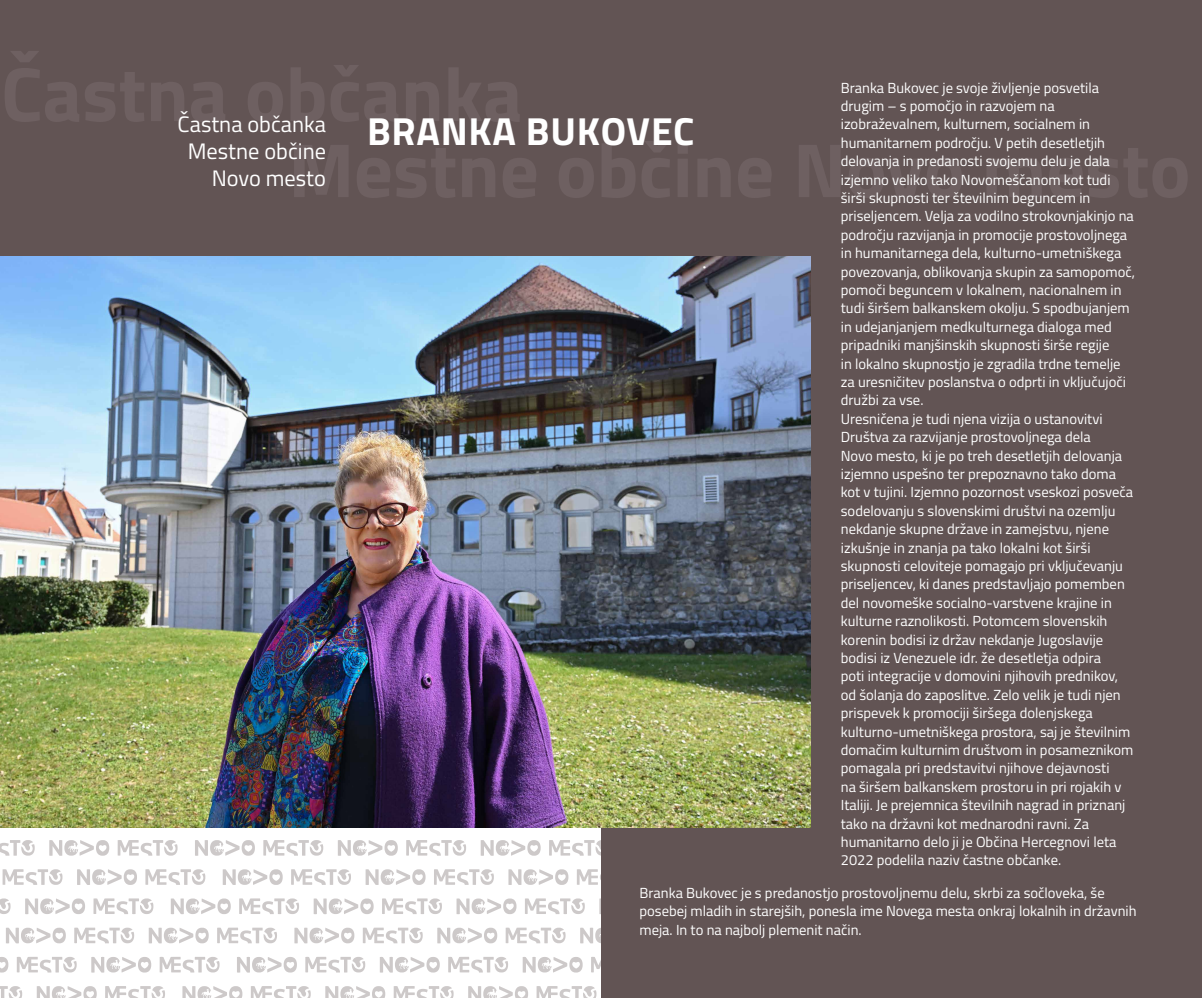
<style>
.page{position:relative;width:1202px;height:998px;background:#fff}
.page>*{position:absolute;margin:0;border:0;box-sizing:border-box;transform-origin:0 0}
.t1{font:700 39.12px "Titillium Web";letter-spacing:.02em;color:#fff}
.t2{font:22.4px/26.9px "Titillium Web";color:#fff;text-align:right}
.t3{font:14.6px/18.4px "Titillium Web";color:#fff}
</style>
<div class="page">
<svg style="left:6px;top:927px;width:60px;height:16px"></svg>
<svg style="left:74px;top:927px;width:60px;height:16px"></svg>
<svg style="left:149px;top:927px;width:60px;height:16px"></svg>
<svg style="left:217px;top:927px;width:60px;height:16px"></svg>
<svg style="left:294px;top:927px;width:60px;height:16px"></svg>
<svg style="left:363px;top:927px;width:60px;height:16px"></svg>
<svg style="left:437px;top:927px;width:60px;height:16px"></svg>
<svg style="left:506px;top:927px;width:60px;height:16px"></svg>
<svg style="left:580px;top:927px;width:21px;height:16px"></svg>
<svg style="left:0;top:957px;width:8px;height:15px"></svg>
<svg style="left:17px;top:957px;width:60px;height:15px"></svg>
<svg style="left:91px;top:957px;width:60px;height:15px"></svg>
<svg style="left:160px;top:957px;width:60px;height:15px"></svg>
<svg style="left:237px;top:957px;width:60px;height:15px"></svg>
<svg style="left:305px;top:957px;width:60px;height:15px"></svg>
<svg style="left:380px;top:957px;width:60px;height:15px"></svg>
<svg style="left:448px;top:957px;width:60px;height:15px"></svg>
<svg style="left:523px;top:957px;width:60px;height:15px"></svg>
<svg style="left:591px;top:957px;width:10px;height:15px"></svg>
<svg style="left:0;top:986px;width:22px;height:12px"></svg>
<svg style="left:37px;top:986px;width:60px;height:12px"></svg>
<svg style="left:105px;top:986px;width:60px;height:12px"></svg>
<svg style="left:182px;top:986px;width:60px;height:12px"></svg>
<svg style="left:251px;top:986px;width:60px;height:12px"></svg>
<svg style="left:325px;top:986px;width:60px;height:12px"></svg>
<svg style="left:394px;top:986px;width:60px;height:12px"></svg>
<svg style="left:468px;top:986px;width:60px;height:12px"></svg>
<svg style="left:537px;top:986px;width:59px;height:12px"></svg>
<svg style="left:0;top:840px;width:35px;height:16px"></svg>
<svg style="left:49px;top:840px;width:60px;height:16px"></svg>
<svg style="left:118px;top:840px;width:60px;height:16px"></svg>
<svg style="left:195px;top:840px;width:60px;height:16px"></svg>
<svg style="left:263px;top:840px;width:60px;height:16px"></svg>
<svg style="left:338px;top:840px;width:60px;height:16px"></svg>
<svg style="left:406px;top:840px;width:60px;height:16px"></svg>
<svg style="left:481px;top:840px;width:60px;height:16px"></svg>
<svg style="left:549px;top:840px;width:52px;height:16px"></svg>
<svg style="left:3px;top:869px;width:59px;height:16px"></svg>
<svg style="left:77px;top:869px;width:60px;height:16px"></svg>
<svg style="left:145px;top:869px;width:60px;height:16px"></svg>
<svg style="left:223px;top:869px;width:60px;height:16px"></svg>
<svg style="left:291px;top:869px;width:60px;height:16px"></svg>
<svg style="left:366px;top:869px;width:60px;height:16px"></svg>
<svg style="left:434px;top:869px;width:60px;height:16px"></svg>
<svg style="left:508px;top:869px;width:60px;height:16px"></svg>
<svg style="left:577px;top:869px;width:24px;height:16px"></svg>
<svg style="left:0;top:898px;width:11px;height:16px"></svg>
<svg style="left:25px;top:898px;width:60px;height:16px"></svg>
<svg style="left:93px;top:898px;width:60px;height:16px"></svg>
<svg style="left:171px;top:898px;width:60px;height:16px"></svg>
<svg style="left:239px;top:898px;width:60px;height:16px"></svg>
<svg style="left:314px;top:898px;width:60px;height:16px"></svg>
<svg style="left:382px;top:898px;width:60px;height:16px"></svg>
<svg style="left:456px;top:898px;width:60px;height:16px"></svg>
<svg style="left:525px;top:898px;width:60px;height:16px"></svg>
<svg style="left:599px;top:898px;width:2px;height:16px"></svg>
<div style="left:601px;top:0;width:601px;height:998px;background:#625454"></div>
<img style="left:0;top:256px;width:811px;height:572px">
<div style="left:0;top:0;width:863px;height:256px;background:#625454"></div>
<h2 class="t2" style="left:178px;top:110px;width:150px">Častna občanka<br>Mestne občine<br>Novo mesto</h2>
<p class="t3" style="left:841px;top:78px;width:296px">Branka Bukovec je svoje življenje posvetila drugim – s pomočjo in razvojem na izobraževalnem, kulturnem, socialnem in humanitarnem področju. V petih desetletjih delovanja in predanosti svojemu delu je dala izjemno veliko tako Novomeščanom kot tudi širši skupnosti ter številnim beguncem in priseljencem. Velja za vodilno strokovnjakinjo na področju razvijanja in promocije prostovoljnega in humanitarnega dela, kulturno-umetniškega povezovanja, oblikovanja skupin za samopomoč, pomoči beguncem v lokalnem, nacionalnem in tudi širšem balkanskem okolju. S spodbujanjem in udejanjanjem medkulturnega dialoga med pripadniki manjšinskih skupnosti širše regije<br>in lokalno skupnostjo je zgradila trdne temelje za uresničitev poslanstva o odprti in vključujoči družbi za vse.<br>Uresničena je tudi njena vizija o ustanovitvi Društva za razvijanje prostovoljnega dela<br>Novo mesto, ki je po treh desetletjih delovanja izjemno uspešno ter prepoznavno tako doma kot v tujini. Izjemno pozornost vseskozi posveča sodelovanju s slovenskimi društvi na ozemlju nekdanje skupne države in zamejstvu, njene izkušnje in znanja pa tako lokalni kot širši skupnosti celoviteje pomagajo pri vključevanju priseljencev, ki danes predstavljajo pomemben del novomeške socialno-varstvene krajine in kulturne raznolikosti. Potomcem slovenskih korenin bodisi iz držav nekdanje Jugoslavije bodisi iz Venezuele idr. že desetletja odpira<br>poti integracije v domovini njihovih prednikov, od šolanja do zaposlitve. Zelo velik je tudi njen prispevek k promociji širšega dolenjskega kulturno-umetniškega prostora, saj je številnim domačim kulturnim društvom in posameznikom pomagala pri predstavitvi njihove dejavnosti<br>na širšem balkanskem prostoru in pri rojakih v Italiji. Je prejemnica številnih nagrad in priznanj tako na državni kot mednarodni ravni. Za humanitarno delo ji je Občina Hercegnovi leta 2022 podelila naziv častne občanke.</p>
<p class="t3" style="left:639px;top:883px;width:499px">Branka Bukovec je s predanostjo prostovoljnemu delu, skrbi za sočloveka, še posebej mladih in starejših, ponesla ime Novega mesta onkraj lokalnih in državnih meja. In to na najbolj plemenit način.</p>
<h1 class="t1" style="left:367px;top:101px;width:329px">BRANKA BUKOVEC</h1>
</div>
